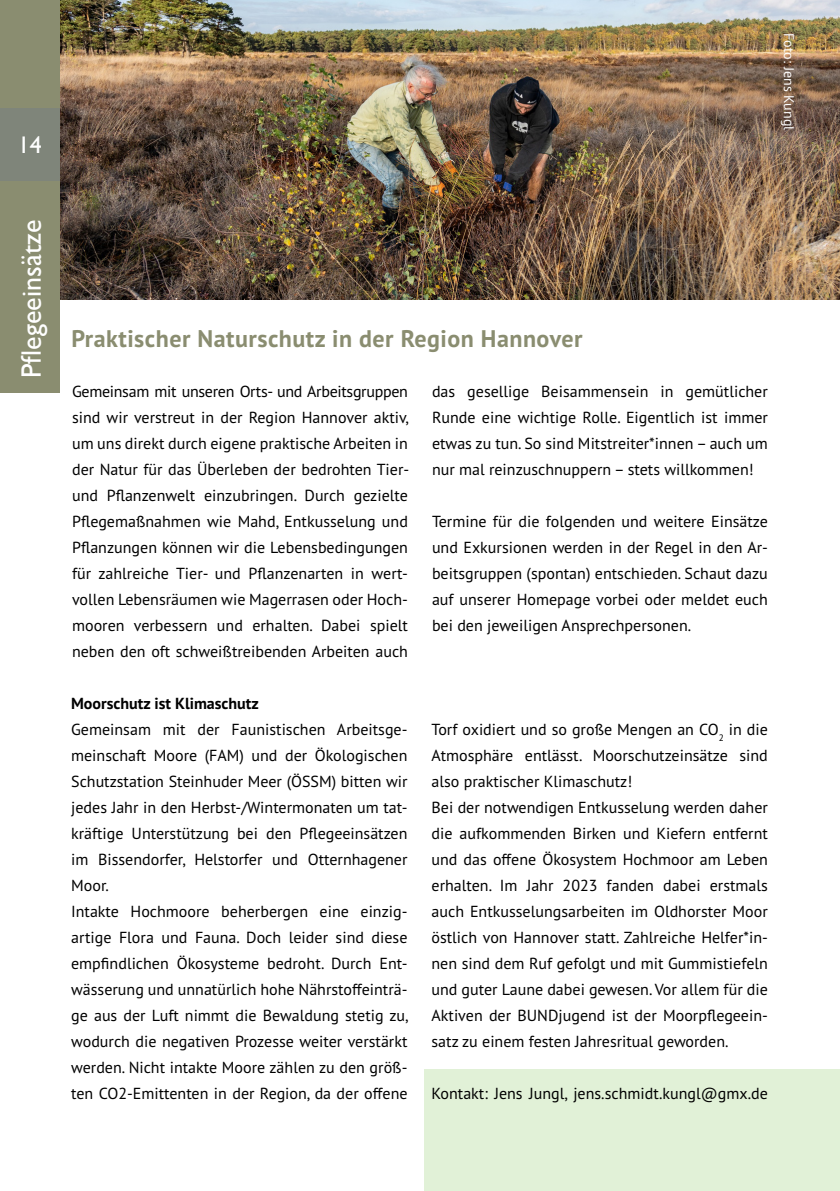
<style>
.page{position:relative;width:840px;height:1191px;background:#fff}
.page>*{position:absolute;margin:0;border:0;box-sizing:border-box;transform-origin:0 0}
.t1{font:28px "Gill Sans";color:#fff}
.t2{font:700 24px "PT Sans Pro";letter-spacing:.02em;color:#8a8d70}
.t3{font:24px "Gill Sans";color:#fff}
.t4{font:16px/26px "PT Sans Pro";color:#000;text-align:justify}
.t5{font:700 16px "PT Sans Pro";color:#000}
.t6{font:14px "PT Sans";color:#fff}
</style>
<div class="page">
<img style="left:59px;top:0;width:780px;height:300px">
<div style="left:424px;top:1069px;width:415px;height:122px;background:#e1f1d7"></div>
<div style="left:0;top:0;width:59px;height:393px;background:#8a8d70"></div>
<div style="left:0;top:109px;width:60px;height:72px;background:#7f857a"></div>
<h2 class="t3" style="left:18px;top:130px;width:26px">14</h2>
<p class="t6" style="left:797px;top:33px;width:99px;rotate:90deg">Foto: Jens Kungl</p>
<h1 class="t1" style="left:15px;top:378px;width:159px;rotate:-90deg">Pflegeeinsätze</h1>
<h2 class="t2" style="left:71px;top:323px;width:512px">Praktischer Naturschutz in der Region Hannover</h2>
<p class="t4" style="left:72px;top:378px;width:338px">Gemeinsam mit unseren Orts- und Arbeitsgruppen sind wir verstreut in der Region Hannover aktiv, um uns direkt durch eigene praktische Arbeiten in der Natur für das Überleben der bedrohten Tier&shy;und Pflanzenwelt einzubringen. Durch gezielte Pflegemaßnahmen wie Mahd, Entkusselung und Pflanzungen können wir die Lebensbedingungen für zahlreiche Tier- und Pflanzenarten in wert&shy;vollen Lebensräumen wie Magerrasen oder Hoch&shy;mooren verbessern und erhalten. Dabei spielt neben den oft schweißtreibenden Arbeiten auch</p>
<p class="t4" style="left:432px;top:378px;width:337px">das gesellige Beisammensein in gemütlicher Runde eine wichtige Rolle. Eigentlich ist immer etwas zu tun. So sind Mitstreiter*innen – auch um nur mal reinzuschnuppern – stets willkommen!</p>
<p class="t4" style="left:432px;top:508px;width:337px">Termine für die folgenden und weitere Einsätze und Exkursionen werden in der Regel in den Ar&shy;beitsgruppen (spontan) entschieden. Schaut dazu auf unserer Homepage vorbei oder meldet euch bei den jeweiligen Ansprechpersonen.</p>
<p class="t5" style="left:71px;top:693px;width:189px">Moorschutz ist Klimaschutz</p>
<p class="t4" style="left:71px;top:716px;width:339px;text-align:left">Gemeinsam mit der Faunistischen Arbeitsge&shy;meinschaft Moore (FAM) und der Ökologischen Schutzstation Steinhuder Meer (ÖSSM) bitten wir jedes Jahr in den Herbst-/Wintermonaten um tat&shy;kräftige Unterstützung bei den Pflegeeinsätzen im Bissendorfer, Helstorfer und Otternhagener Moor.<br>Intakte Hochmoore beherbergen eine einzig&shy;artige Flora und Fauna. Doch leider sind diese empfindlichen Ökosysteme bedroht. Durch Ent&shy;wässerung und unnatürlich hohe Nährstoffeinträ&shy;ge aus der Luft nimmt die Bewaldung stetig zu, wodurch die negativen Prozesse weiter verstärkt werden. Nicht intakte Moore zählen zu den größ&shy;ten CO2-Emittenten in der Region, da der offene</p>
<p class="t4" style="left:431px;top:716px;width:338px;text-align:left">Torf oxidiert und so große Mengen an CO<sub>2</sub> in die Atmosphäre entlässt. Moorschutzeinsätze sind also praktischer Klimaschutz!<br>Bei der notwendigen Entkusselung werden daher die aufkommenden Birken und Kiefern entfernt und das offene Ökosystem Hochmoor am Leben erhalten. Im Jahr 2023 fanden dabei erstmals auch Entkusselungsarbeiten im Oldhorster Moor östlich von Hannover statt. Zahlreiche Helfer*in&shy;nen sind dem Ruf gefolgt und mit Gummistiefeln und guter Laune dabei gewesen. Vor allem für die Aktiven der BUNDjugend ist der Moorpflegeein&shy;satz zu einem festen Jahresritual geworden.</p>
<p class="t4" style="left:431px;top:1080px;width:337px">Kontakt: Jens Jungl, jens.schmidt.kungl@gmx.de</p>
</div>
